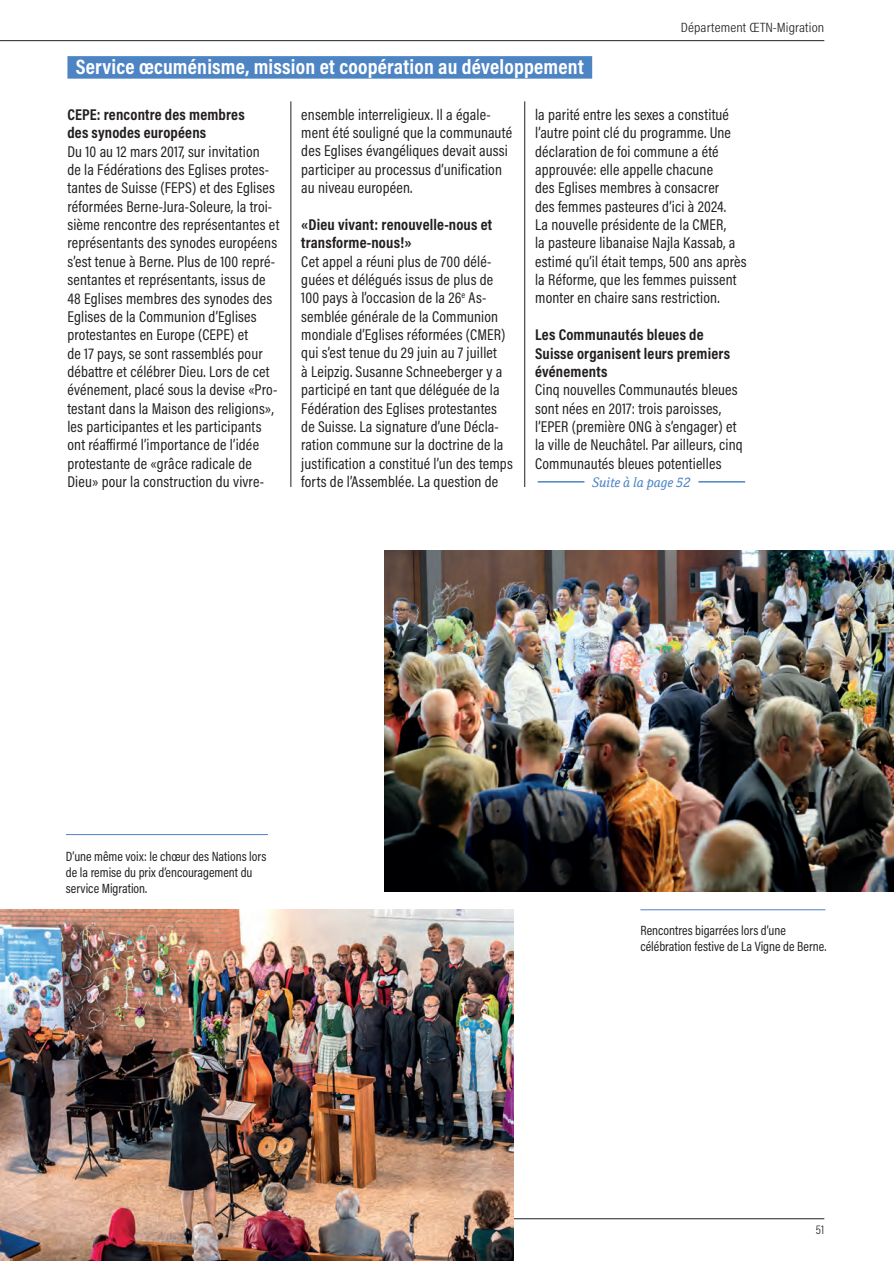
<style>
.page{position:relative;width:894px;height:1261px;background:#fff}
.page>*{position:absolute;margin:0;border:0;box-sizing:border-box;transform-origin:0 0}
.t1{font:700 21px "Acumin Pro Cond";letter-spacing:.01em;color:#fff}
.t2{font:15.75px/18.3px "Acumin Pro Cond";letter-spacing:.01em;color:#231f20}
.t3{font:700 15.75px/18.3px "Acumin Pro Cond";letter-spacing:.01em;color:#231f20}
.t4{font:13.5px/16.2px "Acumin Pro Cond";color:#231f20}
.t5{font:300 13.5px "Acumin Pro Cond";letter-spacing:.01em;color:#231f20;scale:1.1 1}
.t6{font:italic 13.2px "Cordale";color:#4d84c4}
.t7{font:300 12.75px "Acumin Pro Cond";color:#231f20}
</style>
<div class="page">
<hr style="left:0;top:1218px;width:824px;height:1px;background:#231f20">
<hr style="left:0;top:40px;width:824px;height:1px;background:#231f20">
<div style="left:67px;top:56px;width:525px;height:23px;background:#4d84c4"></div>
<img style="left:0;top:909px;width:514px;height:352px">
<img style="left:384px;top:551px;width:510px;height:340px">
<hr style="left:66px;top:834px;width:202px;height:1px;background:#4d84c4">
<hr style="left:640px;top:909px;width:185px;height:1px;background:#4d84c4">
<hr style="left:291px;top:101px;width:1px;height:386px;background:#231f20">
<hr style="left:524px;top:101px;width:1px;height:386px;background:#231f20">
<hr style="left:538px;top:481px;width:46px;height:1px;background:#4d84c4">
<hr style="left:698px;top:481px;width:47px;height:1px;background:#4d84c4">
<h1 class="t1" style="left:76px;top:53px;width:510px">Service œcuménisme, mission et coopération au développement</h1>
<p class="t5" style="left:681px;top:19px;width:132px">Département ŒTN-Migration</p>
<p class="t3" style="left:67px;top:105px;width:179px">CEPE: rencontre des membres des synodes européens</p>
<p class="t2" style="left:67px;top:142px;width:214px">Du 10 au 12 mars 2017, sur invitation<br>de la Fédérations des Eglises protes&shy;tantes de Suisse (FEPS) et des Eglises réformées Berne-Jura-Soleure, la troi&shy;sième rencontre des représentantes et représentants des synodes européens s’est tenue à Berne. Plus de 100 repré&shy;sentantes et représentants, issus de 48 Eglises membres des synodes des Eglises de la Communion d’Eglises protestantes en Europe (CEPE) et<br>de 17 pays, se sont rassemblés pour débattre et célébrer Dieu. Lors de cet événement, placé sous la devise «Pro&shy;testant dans la Maison des religions», les participantes et les participants ont réaffirmé l’importance de l’idée protestante de «grâce radicale de Dieu» pour la construction du vivre-</p>
<p class="t2" style="left:301px;top:105px;width:212px">ensemble interreligieux. Il a égale&shy;ment été souligné que la communauté des Eglises évangéliques devait aussi participer au processus d’unification au niveau européen.</p>
<p class="t3" style="left:301px;top:215px;width:192px">«Dieu vivant: renouvelle-nous et transforme-nous!»</p>
<p class="t2" style="left:301px;top:252px;width:213px">Cet appel a réuni plus de 700 délé&shy;guées et délégués issus de plus de 100 pays à l’occasion de la 26<sup>e</sup> As&shy;semblée générale de la Communion mondiale d’Eglises réformées (CMER) qui s’est tenue du 29 juin au 7 juillet<br>à Leipzig. Susanne Schneeberger y a participé en tant que déléguée de la Fédération des Eglises protestantes de Suisse. La signature d’une Décla&shy;ration commune sur la doctrine de la justification a constitué l’un des temps forts de l’Assemblée. La question de</p>
<p class="t2" style="left:535px;top:105px;width:213px">la parité entre les sexes a constitué l’autre point clé du programme. Une déclaration de foi commune a été approuvée: elle appelle chacune<br>des Eglises membres à consacrer<br>des femmes pasteures d’ici à 2024.<br>La nouvelle présidente de la CMER,<br>la pasteure libanaise Najla Kassab, a estimé qu’il était temps, 500 ans après la Réforme, que les femmes puissent monter en chaire sans restriction.</p>
<p class="t3" style="left:535px;top:325px;width:196px">Les Communautés bleues de<br>Suisse organisent leurs premiers événements</p>
<p class="t2" style="left:535px;top:380px;width:209px">Cinq nouvelles Communautés bleues sont nées en 2017: trois paroisses, l’EPER (première ONG à s’engager) et la ville de Neuchâtel. Par ailleurs, cinq Communautés bleues potentielles</p>
<p class="t6" style="left:592px;top:474px;width:100px">Suite à la page 52</p>
<p class="t4" style="left:66px;top:847px;width:202px">D’une même voix: le chœur des Nations lors de la remise du prix d’encouragement du service Migration.</p>
<p class="t4" style="left:640px;top:921px;width:187px">Rencontres bigarrées lors d’une célébration festive de La Vigne de Berne.</p>
<p class="t7" style="left:816px;top:1221px;width:10px">51</p>
</div>
